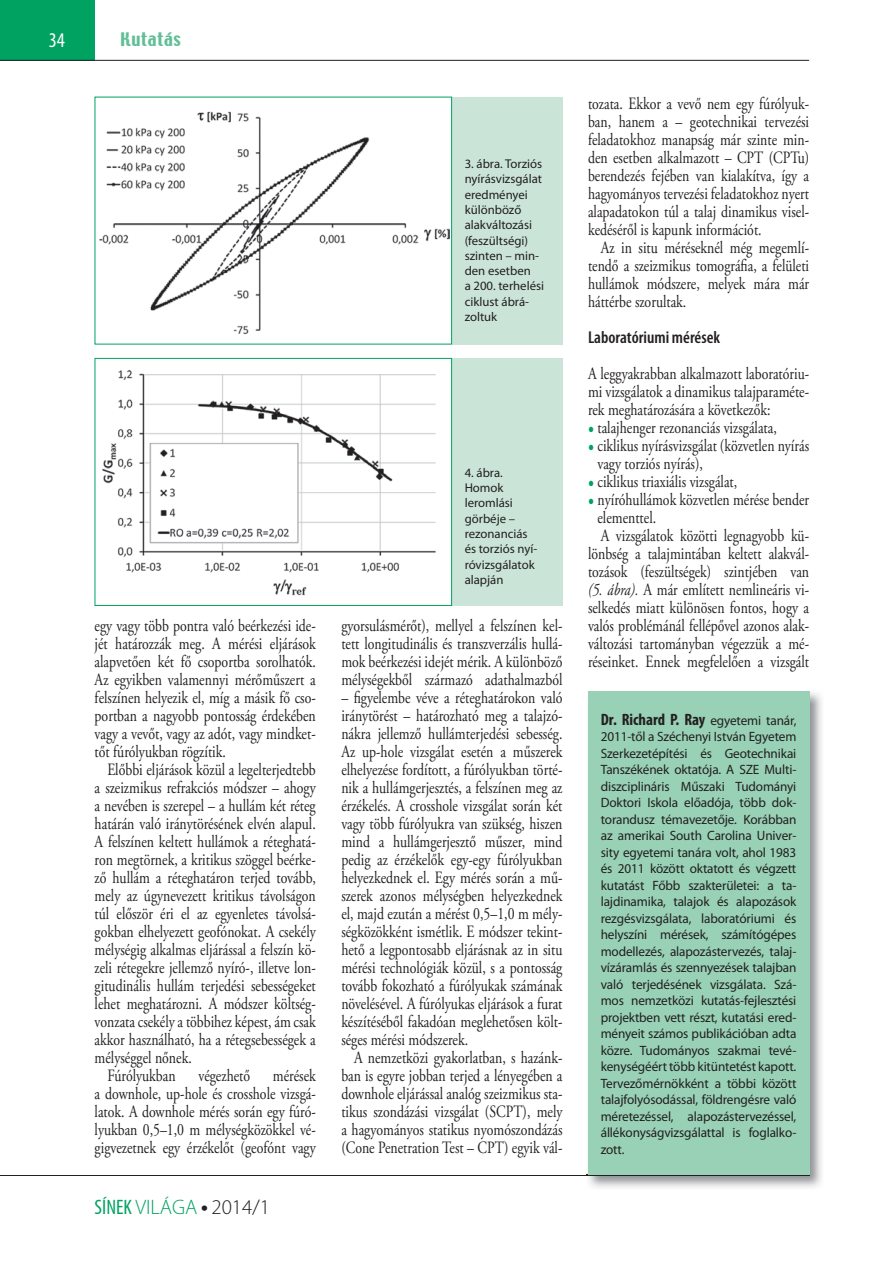
<style>
.page{position:relative;width:893px;height:1264px;background:#fff}
.page>*{position:absolute;margin:0;border:0;box-sizing:border-box;transform-origin:0 0}
.t1{font:300 21px "Myriad Pro";color:#00a261}
.t2{font:condensed 21px "Myriad Pro";color:#fff}
.t3{font:17.25px/18px "Adobe Garamond Pro";color:#231f20;text-align:justify;scale:.8 1}
.t4{font:600 condensed 17.25px "Myriad Pro";color:#231f20}
.t5{font:700 condensed 16.5px "Myriad Pro";color:#231f20}
.t6{font:16.5px "Techno";letter-spacing:.04em;color:#60bf97;scale:1.1 1}
.t7{font:13.5px/16.5px "Myriad Pro";letter-spacing:-.01em;color:#231f20;text-align:justify}
.t8{font:12.75px/15.3px "Myriad Pro";color:#231f20}
.s1{font-weight:400;font-stretch:condensed}
.s2{font-size:30px;color:#231f20}
.s3{color:#231f20}
.s4{font-size:19.5px;color:#00a261}
.s5{font-style:italic}
.s6{font-weight:400;font-stretch:normal;font-size:13.5px}
</style>
<div class="page">
<hr style="left:0;top:1175px;width:809px;height:1px;background:#231f20">
<div style="left:0;top:0;width:95px;height:61px;background:#00a261"></div>
<hr style="left:0;top:60px;width:809px;height:1px;background:#231f20">
<div style="left:95px;top:97px;width:467px;height:247px;background:#cae5d7"></div>
<div style="left:95px;top:358px;width:467px;height:248px;background:#cae5d7"></div>
<div style="left:95px;top:97px;width:357px;height:247px;background:#fff"></div>
<img style="left:99px;top:111px;width:351px;height:224px">
<div style="left:95px;top:358px;width:357px;height:247px;background:#fff"></div>
<img style="left:102px;top:369px;width:334px;height:227px">
<div style="left:95px;top:358px;width:357px;height:248px;border:1px solid #00a261"></div>
<img style="left:586px;top:691px;width:236px;height:497px">
<img style="left:586px;top:1175px;width:223px;height:1px">
<div style="left:588px;top:691px;width:221px;height:484px;background:#98d1b6"></div>
<p class="t2" style="left:49px;top:29px;width:18px">34</p>
<p class="t6" style="left:120px;top:28px;width:57px">Kutatás</p>
<p class="t8" style="left:465px;top:156px;width:81px">3. ábra. Torziós nyírásvizsgálat eredményei különböző alakváltozási (feszültségi) szinten – min&shy;den esetben<br>a 200. terhelési ciklust ábrá&shy;zoltuk</p>
<p class="t3" style="left:95px;top:617px;width:278px">egy vagy több pontra való beérkezési ide&shy;jét határozzák meg. A mérési eljárások alapvetően két fő csoportba sorolhatók.<br>Az egyikben valamennyi mérőműszert a felszínen helyezik el, míg a másik fő cso&shy;portban a nagyobb pontosság érdekében vagy a vevőt, vagy az adót, vagy mindket&shy;tőt fúrólyukban rögzítik.</p>
<p class="t3" style="left:107px;top:761px;width:262px">Előbbi eljárások közül a legelterjedtebb</p>
<p class="t3" style="left:95px;top:779px;width:278px">a szeizmikus refrakciós módszer – ahogy</p>
<p class="t3" style="left:95px;top:797px;width:278px">a nevében is szerepel – a hullám két réteg</p>
<p class="t3" style="left:95px;top:815px;width:278px">határán való iránytörésének elvén alapul.</p>
<p class="t3" style="left:95px;top:833px;width:278px">A felszínen keltett hullámok a réteghatá-</p>
<p class="t3" style="left:95px;top:851px;width:278px">ron megtörnek, a kritikus szöggel beérke-</p>
<p class="t3" style="left:95px;top:869px;width:278px">ző hullám a réteghatáron terjed tovább,</p>
<p class="t3" style="left:95px;top:887px;width:278px">mely az úgynevezett kritikus távolságon</p>
<p class="t3" style="left:95px;top:905px;width:278px">túl először éri el az egyenletes távolsá-</p>
<p class="t3" style="left:95px;top:923px;width:278px">gokban elhelyezett geofónokat. A csekély</p>
<p class="t3" style="left:95px;top:941px;width:278px">mélységig alkalmas eljárással a felszín kö-</p>
<p class="t3" style="left:95px;top:959px;width:278px">zeli rétegekre jellemző nyíró-, illetve lon-</p>
<p class="t3" style="left:95px;top:977px;width:278px">gitudinális hullám terjedési sebességeket</p>
<p class="t3" style="left:95px;top:995px;width:278px">lehet meghatározni. A módszer költség-</p>
<p class="t3" style="left:95px;top:1013px;width:278px">vonzata csekély a többihez képest, ám csak</p>
<p class="t3" style="left:95px;top:1031px;width:278px">akkor használható, ha a rétegsebességek a</p>
<p class="t3" style="left:95px;top:1049px;width:123px">mélységgel nőnek.</p>
<p class="t3" style="left:107px;top:1067px;width:87px">Fúrólyukban</p>
<p class="t3" style="left:198px;top:1067px;width:66px">végezhető</p>
<p class="t3" style="left:95px;top:1067px;width:278px;text-indent:178px">mérések a down hole, up-hole és crosshole vizsgá&shy;latok. A downhole mérés során egy fúró&shy;lyuk ban 0,5–1,0 m mélységközökkel vé&shy;gig vezetnek egy érzékelőt (geofónt vagy</p>
<p class="t1" style="left:95px;top:1196px;width:177px"><span class="s1">SÍNEK</span> VILÁGA <span class="s2">•</span> <span class="s3">2014/1</span></p>
<p class="t8" style="left:465px;top:465px;width:74px">4. ábra.<br>Homok leromlási görbéje – rezonanciás és torziós nyí&shy;róvizsgálatok alapján</p>
<p class="t3" style="left:341px;top:617px;width:278px">gyorsulásmérőt), mellyel a felszínen kel&shy;tett longitudinális és transzverzális hullá&shy;mok beérkezési idejét mérik. A különböző mélységekből származó adathalmazból</p>
<p class="t3" style="left:341px;top:689px;width:278px">– figyelembe véve a réteghatárokon való iránytörést – határozható meg a talajzó&shy;nákra jellemző hullámterjedési sebesség.<br>Az up-hole vizsgálat esetén a műszerek elhelyezése fordított, a fúrólyukban törté&shy;nik a hullámgerjesztés, a felszínen meg az érzékelés. A crosshole vizsgálat során két vagy több fúrólyukra van szükség, hiszen mind a hullámgerjesztő műszer, mind pedig az érzékelők egy-egy fúrólyukban helyezkednek el. Egy mérés során a mű&shy;szerek azonos mélységben helyezkednek el, majd ezután a mérést 0,5–1,0 m mély&shy;ségközökként ismétlik. E módszer tekint&shy;hető a legpontosabb eljárásnak az in situ mérési technológiák közül, s a pontosság tovább fokozható a fúrólyukak számának növelésével. A fúrólyukas eljárások a furat készítéséből fakadóan meglehetősen költ&shy;séges mérési módszerek.</p>
<p class="t3" style="left:341px;top:1049px;width:278px;text-indent:13px">A nemzetközi gyakorlatban, s hazánk&shy;ban is egyre jobban terjed a lényegében a downhole eljárással analóg szeizmikus sta&shy;tikus szondázási vizsgálat (SCPT), mely a hagyományos statikus nyomószondázás (Cone Penetration Test – CPT) egyik vál-</p>
<p class="t3" style="left:588px;top:95px;width:278px">tozata. Ekkor a vevő nem egy fúrólyuk&shy;ban, hanem a – geotechnikai tervezési feladatokhoz manapság már szinte min&shy;den esetben alkalmazott – CPT (CPTu) berendezés fejében van kialakítva, így a hagyományos tervezési feladatokhoz nyert alapadatokon túl a talaj dinamikus visel&shy;kedéséről is kapunk információt.</p>
<p class="t3" style="left:588px;top:239px;width:278px;text-indent:13px">Az in situ méréseknél még megemlí&shy;tendő a szeizmikus tomográfia, a felületi hullámok módszere, melyek mára már háttérbe szorultak.</p>
<p class="t4" style="left:588px;top:328px;width:134px">Laboratóriumi mérések</p>
<p class="t3" style="left:588px;top:365px;width:278px">A leggyakrabban alkalmazott laboratóriu&shy;mi vizsgálatok a dinamikus talajparaméte&shy;rek meghatározására a következők:</p>
<p class="t3" style="left:588px;top:419px;width:237px"><span class="s4">•</span> talajhenger rezonanciás vizsgálata,</p>
<p class="t3" style="left:597px;top:437px;width:266px;text-indent:-9px"><span class="s4">•</span> ciklikus nyírásvizsgálat (közvetlen nyírás vagy torziós nyírás),</p>
<p class="t3" style="left:588px;top:473px;width:188px"><span class="s4">•</span> ciklikus triaxiális vizsgálat,</p>
<p class="t3" style="left:588px;top:491px;width:278px"><span class="s4">•</span> nyíróhullámok közvetlen mérése bender</p>
<p class="t3" style="left:597px;top:509px;width:75px">elementtel.</p>
<p class="t3" style="left:601px;top:527px;width:262px">A vizsgálatok közötti legnagyobb kü-</p>
<p class="t3" style="left:588px;top:545px;width:278px">lönbség a talajmintában keltett alakvál-</p>
<p class="t3" style="left:588px;top:563px;width:278px">tozások (feszültségek) szintjében van</p>
<p class="t3" style="left:588px;top:581px;width:278px"><span class="s5">(5. ábra).</span> A már említett nemlineáris vi-</p>
<p class="t3" style="left:588px;top:599px;width:278px">selkedés miatt különösen fontos, hogy a</p>
<p class="t3" style="left:588px;top:617px;width:278px">valós problémánál fellépővel azonos alak-</p>
<p class="t3" style="left:588px;top:635px;width:278px">változási tartományban végezzük a mé-</p>
<p class="t3" style="left:588px;top:653px;width:278px">réseinket. Ennek megfelelően a vizsgált</p>
<p class="t5" style="left:601px;top:710px;width:197px">Dr. Richard P. Ray <span class="s6">egyetemi tanár,</span></p>
<p class="t7" style="left:601px;top:729px;width:197px">2011-től a Széchenyi István Egyetem Szerkezetépítési és Geotechnikai Tanszékének oktatója. A SZE Multi&shy;diszciplináris Műszaki Tudományi Doktori Iskola előadója, több dok&shy;torandusz témavezetője. Korábban az amerikai South Carolina Univer&shy;sity egyetemi tanára volt, ahol 1983 és 2011 között oktatott és végzett kutatást Főbb szakterületei: a ta&shy;lajdinamika, talajok és alapozások rezgésvizsgálata, laboratóriumi és helyszíni mérések, számítógépes modellezés, alapozástervezés, talaj&shy;vízáramlás és szennyezések talajban való terjedésének vizsgálata. Szá&shy;mos nemzetközi kutatás-fejlesztési projektben vett részt, kutatási ered&shy;ményeit számos publikációban adta közre. Tudományos szakmai tevé&shy;kenységéért több kitüntetést kapott.<br>Tervezőmérnökként a többi között talajfolyósodással, földrengésre való méretezéssel, alapozástervezéssel, állékonyságvizsgálattal is foglalko&shy;zott.</p>
</div>
